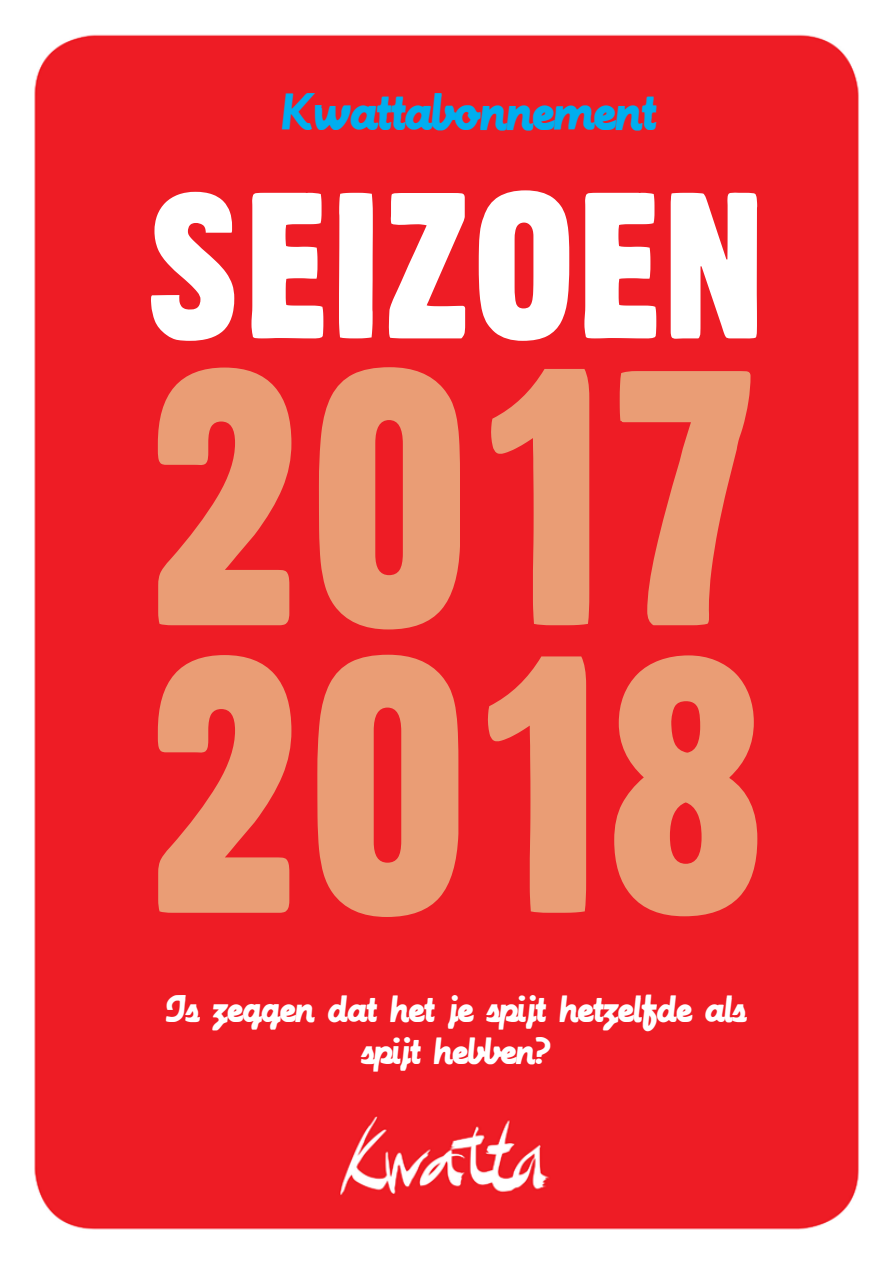
<style>
.page{position:relative;width:893px;height:1263px;background:#fff}
.page>*{position:absolute;margin:0;border:0;box-sizing:border-box;transform-origin:0 0}
.t1{font:352.5px "Thick Goth";letter-spacing:.015em;color:#ea9d75}
.t2{font:202.5px "Thick Goth";letter-spacing:.015em;color:#fff}
.t3{font:37.5px "Machine Script";color:#00aeef}
.t4{font:27px/42px "Machine Script";color:#fff;text-align:center}
</style>
<div class="page">
<div style="left:34px;top:34px;width:825px;height:1196px;background:#ee1c25"></div>
<h3 class="t3" style="left:282px;top:89px;width:376px">Kwattabonnement</h3>
<h2 class="t2" style="left:148px;top:143px;width:619px">SEIZOEN</h2>
<h1 class="t1" style="left:148px;top:285px;width:619px">2017</h1>
<h1 class="t1" style="left:148px;top:572px;width:619px">2018</h1>
<p class="t4" style="left:166px;top:991px;width:582px">Is zeggen dat het je spijt hetzelfde als spijt hebben?</p>
</div>
